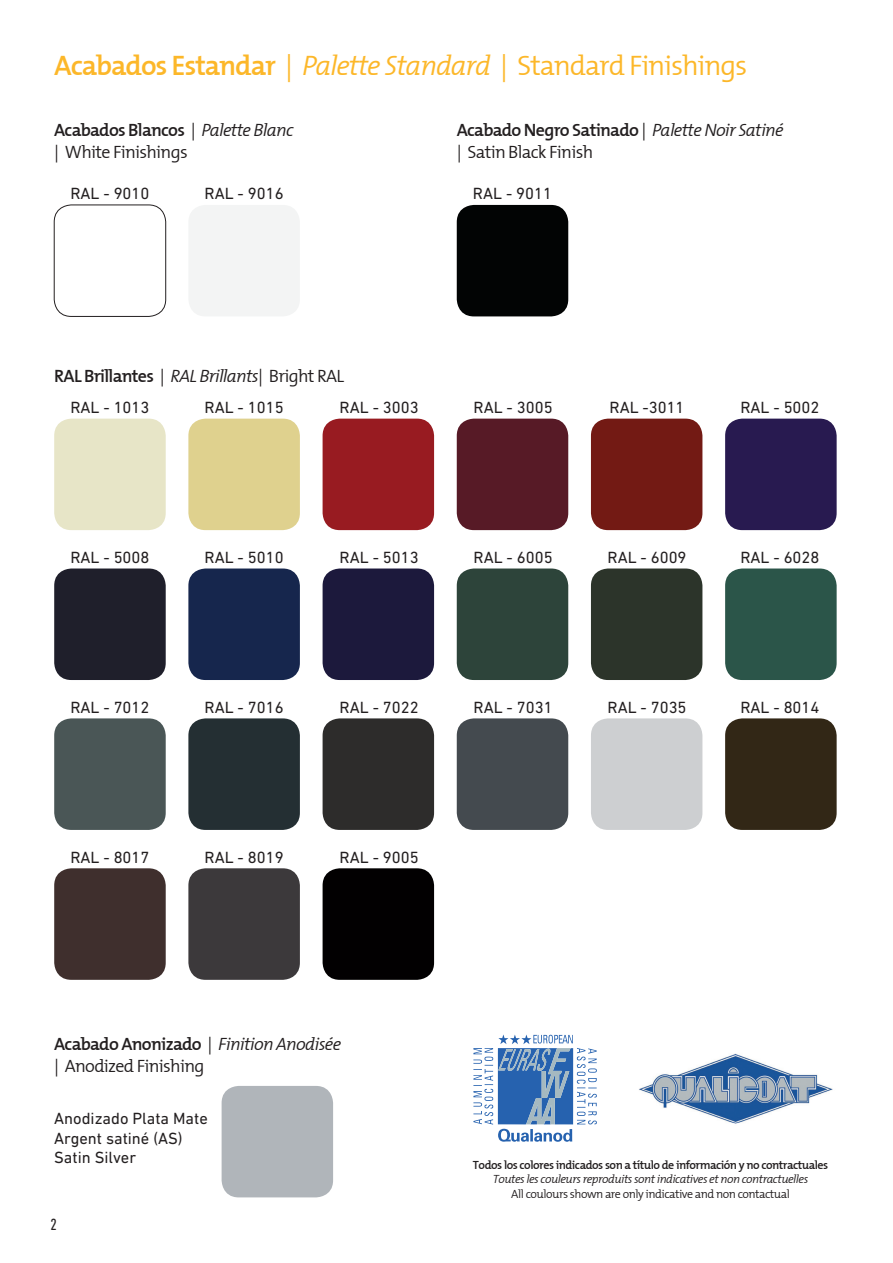
<style>
.page{position:relative;width:893px;height:1263px;background:#fff}
.page>*{position:absolute;margin:0;border:0;box-sizing:border-box;transform-origin:0 0}
.t1{font:300 28.5px "The Mix";letter-spacing:-.04em;color:#fcb729}
.t2{font:600 18px/21.6px "The Mix";letter-spacing:-.04em;color:#231f20}
.t3{font:italic 300 18px/21.6px "The Mix";letter-spacing:-.04em;color:#231f20}
.t4{font:16.5px/19.8px "DIN Next LT Pro";color:#231f20}
.t5{font:condensed 16.5px "DIN Next LT Pro";color:#231f20}
.t6{font:600 12px "The Mix";letter-spacing:-.04em;color:#231f20}
.t7{font:italic 300 12px "The Mix";letter-spacing:-.04em;color:#231f20}
.t8{font:300 12px "The Mix";letter-spacing:-.04em;color:#231f20}
.s1{font-weight:600}
.s2{font-style:italic}
.s3{font-weight:300;font-style:italic}
.s4{font-weight:300}
.s5{font-weight:600;font-style:normal}
.s6{font-style:normal}
</style>
<div class="page">
<div style="left:54px;top:419px;width:112px;height:111px;background:#e7e5c7;border-radius:17px"></div>
<div style="left:54px;top:205px;width:112px;height:112px;border:1px solid #231f20;border-radius:17px"></div>
<div style="left:222px;top:1086px;width:111px;height:111px;background:#b0b5ba;border-radius:17px"></div>
<div style="left:457px;top:205px;width:111px;height:111px;background:#020404;border-radius:17px"></div>
<div style="left:54px;top:568px;width:112px;height:112px;background:#1f1f2b;border-radius:17px"></div>
<div style="left:54px;top:718px;width:112px;height:112px;background:#4a5656;border-radius:17px"></div>
<div style="left:54px;top:868px;width:112px;height:112px;background:#3f2f2d;border-radius:17px"></div>
<div style="left:188px;top:419px;width:112px;height:111px;background:#dfd18e;border-radius:17px"></div>
<div style="left:188px;top:205px;width:112px;height:111px;background:#f3f4f4;border-radius:17px"></div>
<div style="left:188px;top:568px;width:112px;height:112px;background:#16264d;border-radius:17px"></div>
<div style="left:188px;top:718px;width:112px;height:112px;background:#242f33;border-radius:17px"></div>
<div style="left:188px;top:868px;width:112px;height:112px;background:#3c393b;border-radius:17px"></div>
<div style="left:323px;top:419px;width:111px;height:111px;background:#981b21;border-radius:17px"></div>
<div style="left:323px;top:568px;width:111px;height:112px;background:#1c193c;border-radius:17px"></div>
<div style="left:323px;top:718px;width:111px;height:112px;background:#2d2c2b;border-radius:17px"></div>
<div style="left:323px;top:868px;width:111px;height:112px;background:#020001;border-radius:17px"></div>
<div style="left:457px;top:419px;width:111px;height:111px;background:#571a26;border-radius:17px"></div>
<div style="left:457px;top:568px;width:111px;height:112px;background:#2d443a;border-radius:17px"></div>
<div style="left:457px;top:718px;width:111px;height:112px;background:#444a4f;border-radius:17px"></div>
<div style="left:591px;top:419px;width:111px;height:111px;background:#731a14;border-radius:17px"></div>
<div style="left:591px;top:568px;width:111px;height:112px;background:#2c342a;border-radius:17px"></div>
<div style="left:591px;top:718px;width:111px;height:112px;background:#cdcfd1;border-radius:17px"></div>
<div style="left:725px;top:419px;width:112px;height:111px;background:#281a50;border-radius:17px"></div>
<div style="left:725px;top:568px;width:112px;height:112px;background:#2b5549;border-radius:17px"></div>
<div style="left:725px;top:718px;width:112px;height:112px;background:#322716;border-radius:17px"></div>
<svg style="left:473px;top:1034px;width:124px;height:108px"></svg>
<img style="left:639px;top:1053px;width:194px;height:71px">
<h1 class="t1" style="left:54px;top:42px;width:695px"><span class="s1">Acabados Estandar</span> <span class="s2">| Palette Standard |</span> Standard Finishings</h1>
<p class="t2" style="left:54px;top:119px;width:241px">Acabados Blancos <span class="s3">| Palette Blanc |</span> <span class="s4">White Finishings</span></p>
<p class="t2" style="left:457px;top:119px;width:328px">Acabado Negro Satinado <span class="s3">| Palette Noir Satiné |</span> <span class="s4">Satin Black Finish</span></p>
<p class="t4" style="left:70px;top:184px;width:81px">RAL - 9010</p>
<p class="t4" style="left:205px;top:184px;width:81px">RAL - 9016</p>
<p class="t4" style="left:473px;top:184px;width:81px">RAL - 9011</p>
<p class="t3" style="left:54px;top:364px;width:291px"><span class="s5">RAL Brillantes</span> | RAL Brillants| <span class="s6">Bright RAL</span></p>
<p class="t4" style="left:70px;top:397px;width:81px">RAL - 1013</p>
<p class="t4" style="left:205px;top:397px;width:81px">RAL - 1015</p>
<p class="t4" style="left:340px;top:397px;width:81px">RAL - 3003</p>
<p class="t4" style="left:70px;top:547px;width:81px">RAL - 5008</p>
<p class="t4" style="left:205px;top:547px;width:81px">RAL - 5010</p>
<p class="t4" style="left:340px;top:547px;width:81px">RAL - 5013</p>
<p class="t4" style="left:70px;top:697px;width:81px">RAL - 7012</p>
<p class="t4" style="left:205px;top:697px;width:81px">RAL - 7016</p>
<p class="t4" style="left:340px;top:697px;width:81px">RAL - 7022</p>
<p class="t4" style="left:70px;top:847px;width:81px">RAL - 8017</p>
<p class="t4" style="left:205px;top:847px;width:81px">RAL - 8019</p>
<p class="t4" style="left:340px;top:847px;width:81px">RAL - 9005</p>
<p class="t4" style="left:474px;top:397px;width:81px">RAL - 3005</p>
<p class="t4" style="left:609px;top:397px;width:77px">RAL -3011</p>
<p class="t4" style="left:740px;top:397px;width:81px">RAL - 5002</p>
<p class="t4" style="left:474px;top:547px;width:81px">RAL - 6005</p>
<p class="t4" style="left:607px;top:547px;width:81px">RAL - 6009</p>
<p class="t4" style="left:740px;top:547px;width:81px">RAL - 6028</p>
<p class="t4" style="left:474px;top:697px;width:81px">RAL - 7031</p>
<p class="t4" style="left:607px;top:697px;width:81px">RAL - 7035</p>
<p class="t4" style="left:740px;top:697px;width:81px">RAL - 8014</p>
<p class="t3" style="left:54px;top:1033px;width:288px"><span class="s5">Acabado Anonizado</span> | Finition Anodisée | <span class="s6">Anodized Finishing</span></p>
<p class="t4" style="left:54px;top:1108px;width:155px">Anodizado Plata Mate<br>Argent satiné (AS)<br>Satin Silver</p>
<p class="t5" style="left:50px;top:1215px;width:8px">2</p>
<p class="t6" style="left:473px;top:1155px;width:357px">Todos los colores indicados son a título de información y no contractuales</p>
<p class="t7" style="left:493px;top:1169px;width:317px">Toutes les couleurs reproduits sont indicatives et non contractuelles</p>
<p class="t8" style="left:511px;top:1184px;width:280px">All coulours shown are only indicative and non contactual</p>
</div>
